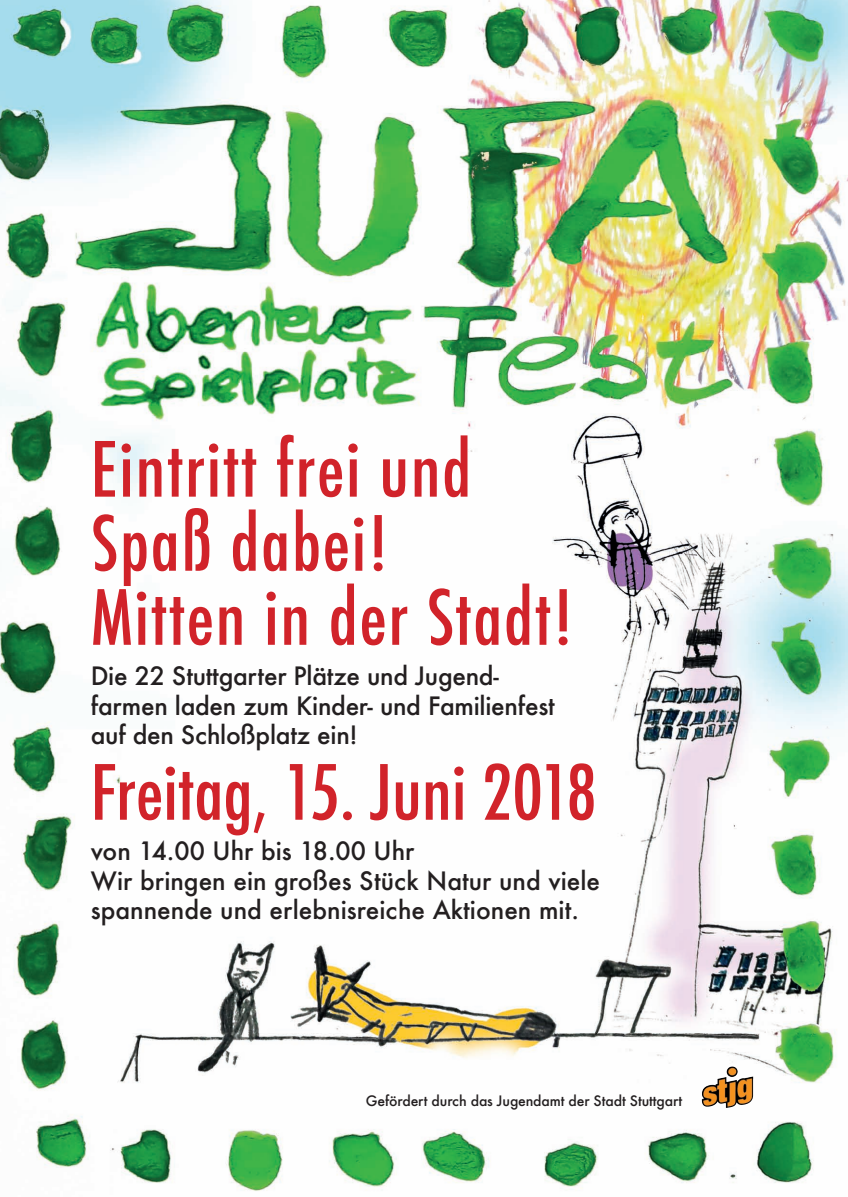
<style>
.page{position:relative;width:848px;height:1197px;background:#fff}
.page>*{position:absolute;margin:0;border:0;box-sizing:border-box;transform-origin:0 0}
.t1{font:500 condensed 73.8px/74px "Futura";letter-spacing:.02em;color:#d1232a}
.t2{font:500 condensed 73.8px "Futura";color:#d1232a}
.t3{font:500 24.6px/29.5px "Futura";color:#231f20}
.t4{font:500 14px "Futura";letter-spacing:-.01em;color:#231f20}
</style>
<div class="page">
<img style="left:0;top:0;width:848px;height:1191px">
<img style="left:726px;top:1066px;width:26px;height:15px">
<h1 class="t1" style="left:91px;top:432px;width:484px">Eintritt frei und<br>Spaß dabei!<br>Mitten in der Stadt!</h1>
<p class="t3" style="left:91px;top:661px;width:465px">Die 22 Stuttgarter Plätze und Jugend&shy;farmen laden zum Kinder- und Familienfest auf den Schloßplatz ein!</p>
<h1 class="t2" style="left:91px;top:745px;width:507px">Freitag, 15. Juni 2018</h1>
<p class="t3" style="left:91px;top:836px;width:511px">von 14.00 Uhr bis 18.00 Uhr<br>Wir bringen ein großes Stück Natur und viele spannende und erlebnisreiche Aktionen mit.</p>
<p class="t4" style="left:366px;top:1090px;width:318px">Gefördert durch das Jugendamt der Stadt Stuttgart</p>
</div>
